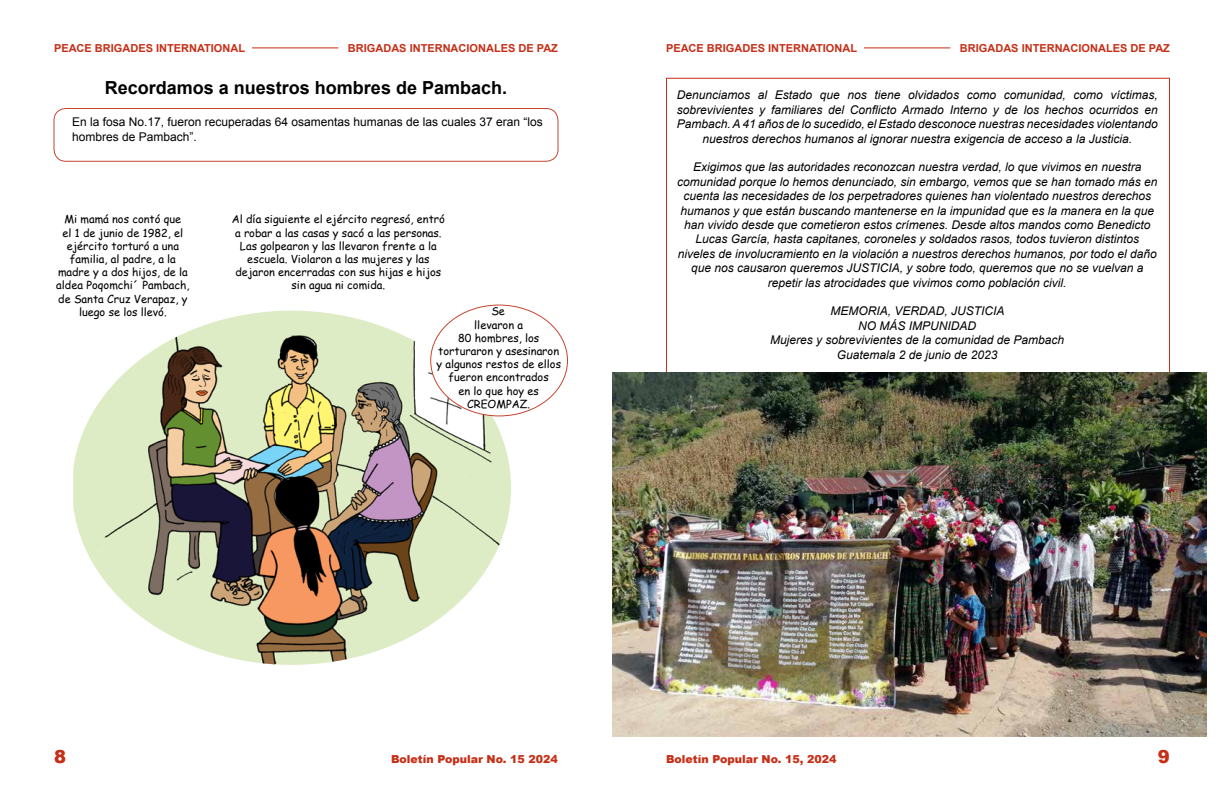
<style>
.page{position:relative;width:1224px;height:792px;background:#fff}
.page>*{position:absolute;margin:0;border:0;box-sizing:border-box;transform-origin:0 0}
.t1{font:700 18px "Arial";color:#000}
.t2{font:900 18px "Arial";color:#c52f17}
.t3{font:italic 12px/14.4px "Arial";color:#000;text-align:center}
.t4{font:12px/14.4px "Arial";color:#000}
.t5{font:11px/13.2px "Comic Sans MS";color:#000;text-align:center}
.t6{font:700 11px "Arial";color:#c52f17}
.t7{font:900 11px "Arial";color:#c52f17}
</style>
<div class="page">
<hr style="left:864px;top:48px;width:86px;height:1px;background:#c52f17">
<hr style="left:252px;top:48px;width:86px;height:1px;background:#c52f17">
<img style="left:73px;top:311px;width:438px;height:354px">
<div style="left:431px;top:305px;width:137px;height:111px;background:#fff;border-radius:50%"></div>
<div style="left:54px;top:108px;width:505px;height:54px;border:1px solid #c5462f;border-radius:12px"></div>
<div style="left:666px;top:78px;width:504px;height:296px;background:#fff;border:1px solid #c52f17"></div>
<img style="left:612px;top:373px;width:594px;height:364px">
<p class="t6" style="left:54px;top:40px;width:193px">PEACE BRIGADES INTERNATIONAL</p>
<p class="t6" style="left:348px;top:40px;width:212px">BRIGADAS INTERNACIONALES DE PAZ</p>
<h1 class="t1" style="left:105px;top:76px;width:404px">Recordamos a nuestros hombres de Pambach.</h1>
<p class="t4" style="left:72px;top:115px;width:472px">En la fosa No.17, fueron recuperadas 64 osamentas humanas de las cuales 37 eran “los hombres de Pambach”.</p>
<p class="t5" style="left:56px;top:212px;width:135px">Mi mamá nos contó que<br>el 1 de junio de 1982, el ejército torturó a una familia, al padre, a la madre y a dos hijos, de la aldea Poqomchi´ Pambach, de Santa Cruz Verapaz, y luego se los llevó.</p>
<p class="t5" style="left:232px;top:213px;width:215px">Al día siguiente el ejército regresó, entró a robar a las casas y sacó a las personas.<br>Las golpearon y las llevaron frente a la escuela. Violaron a las mujeres y las dejaron encerradas con sus hijas e hijos sin agua ni comida.</p>
<p class="t5" style="left:436px;top:304px;width:126px">Se<br>llevaron a<br>80 hombres, los torturaron y asesinaron y algunos restos de ellos fueron encontrados<br>en lo que hoy es<br>CREOMPAZ.</p>
<p class="t6" style="left:666px;top:40px;width:193px">PEACE BRIGADES INTERNATIONAL</p>
<p class="t6" style="left:960px;top:40px;width:212px">BRIGADAS INTERNACIONALES DE PAZ</p>
<p class="t3" style="left:677px;top:88px;width:482px">Denunciamos al Estado que nos tiene olvidados como comunidad, como víctimas, sobrevivientes y familiares del Conflicto Armado Interno y de los hechos ocurridos en Pambach. A 41 años de lo sucedido, el Estado desconoce nuestras necesidades violentando nuestros derechos humanos al ignorar nuestra exigencia de acceso a la Justicia.</p>
<p class="t3" style="left:677px;top:160px;width:482px">Exigimos que las autoridades reconozcan nuestra verdad, lo que vivimos en nuestra comunidad porque lo hemos denunciado, sin embargo, vemos que se han tomado más en cuenta las necesidades de los perpetradores quienes han violentado nuestros derechos humanos y que están buscando mantenerse en la impunidad que es la manera en la que han vivido desde que cometieron estos crímenes. Desde altos mandos como Benedicto Lucas García, hasta capitanes, coroneles y soldados rasos, todos tuvieron distintos niveles de involucramiento en la violación a nuestros derechos humanos, por todo el daño que nos causaron queremos JUSTICIA, y sobre todo, queremos que no se vuelvan a repetir las atrocidades que vivimos como población civil.</p>
<p class="t3" style="left:770px;top:304px;width:296px">MEMORIA, VERDAD, JUSTICIA<br>NO MÁS IMPUNIDAD<br>Mujeres y sobrevivientes de la comunidad de Pambach<br>Guatemala 2 de junio de 2023</p>
<h1 class="t2" style="left:54px;top:743px;width:14px">8</h1>
<p class="t7" style="left:391px;top:751px;width:168px">Boletín Popular No. 15 2024</p>
<p class="t7" style="left:666px;top:751px;width:172px">Boletín Popular No. 15, 2024</p>
<h1 class="t2" style="left:1158px;top:743px;width:14px">9</h1>
</div>
